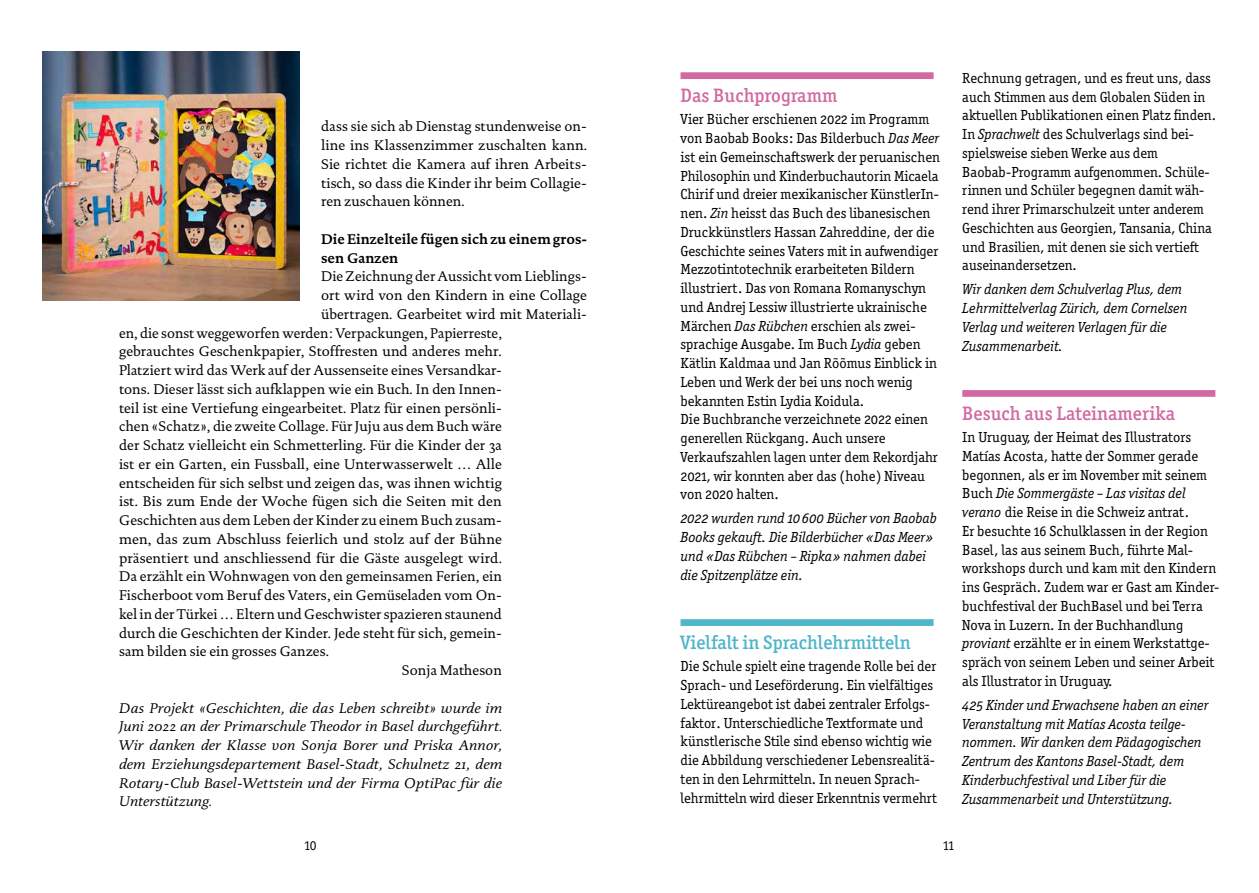
<style>
.page{position:relative;width:1259px;height:893px;background:#fff}
.page>*{position:absolute;margin:0;border:0;box-sizing:border-box;transform-origin:0 0}
.t1{font:500 19.5px "Officina Serif ITC Pro";color:#d269a2}
.t2{font:500 19.5px "Officina Serif ITC Pro";color:#4fb5c9}
.t3{font:14.7px/18.8px "Officina Serif ITC Pro";color:#000}
.t4{font:italic 14.7px/18.8px "Officina Serif ITC Pro";color:#000}
.t5{font:14.25px/18.8px "DTL Documenta TOT";color:#000;text-align:justify}
.t6{font:italic 14.25px/18.8px "DTL Documenta TOT";letter-spacing:.005em;color:#000;text-align:justify}
.t7{font:700 14.25px/18.8px "DTL Documenta ST";color:#000}
.t8{font:13.5px "Officina Serif ITC Pro";color:#000}
.s1{font-style:italic}
</style>
<div class="page">
<img style="left:43px;top:51px;width:257px;height:249px">
<div style="left:680px;top:72px;width:253px;height:7px;background:#d269a2"></div>
<div style="left:680px;top:619px;width:253px;height:7px;background:#4fb5c9"></div>
<div style="left:962px;top:390px;width:253px;height:7px;background:#d269a2"></div>
<p class="t5" style="left:321px;top:117px;width:267px">dass sie sich ab Dienstag stundenweise on&shy;line ins Klassenzimmer zuschalten kann.<br>Sie richtet die Kamera auf ihren Arbeits&shy;tisch, so dass die Kinder ihr beim Collagie&shy;ren zuschauen können.</p>
<p class="t7" style="left:321px;top:229px;width:267px">Die Einzelteile fügen sich zu einem gros&shy;sen Ganzen</p>
<p class="t5" style="left:321px;top:267px;width:267px">Die Zeichnung der Aussicht vom Lieblings-</p>
<p class="t5" style="left:321px;top:286px;width:267px">ort wird von den Kindern in eine Collage</p>
<p class="t5" style="left:321px;top:304px;width:267px">übertragen. Gearbeitet wird mit Materiali-</p>
<p class="t5" style="left:119px;top:323px;width:384px">en, die sonst weggeworfen werden: Verpackungen, Papierreste,</p>
<p class="t5" style="left:119px;top:342px;width:384px">gebrauchtes Geschenkpapier, Stoffresten und anderes mehr.</p>
<p class="t5" style="left:119px;top:361px;width:384px">Platziert wird das Werk auf der Aussenseite eines Versandkar-</p>
<p class="t5" style="left:119px;top:379px;width:384px">tons. Dieser lässt sich aufklappen wie ein Buch. In den Innen-</p>
<p class="t5" style="left:119px;top:398px;width:384px">teil ist eine Vertiefung eingearbeitet. Platz für einen persönli-</p>
<p class="t5" style="left:119px;top:417px;width:384px">chen «Schatz», die zweite Collage. Für Juju aus dem Buch wäre</p>
<p class="t5" style="left:119px;top:436px;width:384px">der Schatz vielleicht ein Schmetterling. Für die Kinder der 3a</p>
<p class="t5" style="left:119px;top:454px;width:384px">ist er ein Garten, ein Fussball, eine Unterwasserwelt … Alle</p>
<p class="t5" style="left:119px;top:473px;width:384px">entscheiden für sich selbst und zeigen das, was ihnen wichtig</p>
<p class="t5" style="left:119px;top:492px;width:384px">ist. Bis zum Ende der Woche fügen sich die Seiten mit den</p>
<p class="t5" style="left:119px;top:511px;width:384px">Geschichten aus dem Leben der Kinder zu einem Buch zusam-</p>
<p class="t5" style="left:119px;top:529px;width:384px">men, das zum Abschluss feierlich und stolz auf der Bühne</p>
<p class="t5" style="left:119px;top:548px;width:384px">präsentiert und anschliessend für die Gäste ausgelegt wird.</p>
<p class="t5" style="left:119px;top:567px;width:384px">Da erzählt ein Wohnwagen von den gemeinsamen Ferien, ein</p>
<p class="t5" style="left:119px;top:586px;width:384px">Fischerboot vom Beruf des Vaters, ein Gemüseladen vom On-</p>
<p class="t5" style="left:119px;top:604px;width:384px">kel in der Türkei … Eltern und Geschwister spazieren staunend</p>
<p class="t5" style="left:119px;top:623px;width:384px">durch die Geschichten der Kinder. Jede steht für sich, gemein-</p>
<p class="t5" style="left:119px;top:642px;width:212px">sam bilden sie ein grosses Ganzes.</p>
<p class="t5" style="left:402px;top:661px;width:101px">Sonja Matheson</p>
<p class="t6" style="left:119px;top:698px;width:384px">Das Projekt «Geschichten, die das Leben schreibt» wurde im Juni 2022 an der Primarschule Theodor in Basel durchgeführt.<br>Wir danken der Klasse von Sonja Borer und Priska Annor, dem Erziehungsdepartement Basel-Stadt, Schulnetz 21, dem Rotary-Club Basel-Wettstein und der Firma OptiPac für die Unterstützung.</p>
<h1 class="t1" style="left:680px;top:84px;width:158px">Das Buchprogramm</h1>
<p class="t3" style="left:680px;top:110px;width:261px">Vier Bücher erschienen 2022 im Programm von Baobab Books: Das Bilderbuch <span class="s1">Das Meer </span>ist ein Gemeinschaftswerk der peruanischen Philosophin und Kinderbuchautorin Micaela Chirif und dreier mexikanischer KünstlerIn&shy;nen. <span class="s1">Zin</span> heisst das Buch des libanesischen Druckkünstlers Hassan Zahreddine, der die Geschichte seines Vaters mit in aufwendiger Mezzotintotechnik erarbeiteten Bildern illustriert. Das <span class="s1">v</span>on Romana Romanyschyn und Andrej Lessiw illustrierte ukrainische Märchen <span class="s1">Das Rübchen</span> erschien als zwei&shy;sprachige Ausgabe. Im Buch <span class="s1">Lydia</span> geben Kätlin Kaldmaa und Jan Rõõmus Einblick in Leben und Werk der bei uns noch wenig bekannten Estin Lydia Koidula.<br>Die Buchbranche verzeichnete 2022 einen generellen Rückgang. Auch unsere Verkaufszahlen lagen unter dem Rekordjahr 2021, wir konnten aber das (hohe) Niveau von 2020 halten.</p>
<p class="t4" style="left:680px;top:509px;width:258px">2022 wurden rund 10600 Bücher von Baobab Books gekauft. Die Bilderbücher «Das Meer» und «Das Rübchen – Ripka» nahmen dabei die Spitzenplätze ein.</p>
<h1 class="t2" style="left:680px;top:631px;width:232px">Vielfalt in Sprachlehrmitteln</h1>
<p class="t3" style="left:680px;top:657px;width:258px">Die Schule spielt eine tragende Rolle bei der Sprach- und Leseförderung. Ein vielfältiges Lektüreangebot ist dabei zentraler Erfolgs&shy;faktor. Unterschiedliche Textformate und künstlerische Stile sind ebenso wichtig wie die Abbildung verschiedener Lebensrealitä&shy;ten in den Lehrmitteln. In neuen Sprach&shy;lehrmitteln wird dieser Erkenntnis vermehrt</p>
<p class="t3" style="left:962px;top:68px;width:255px">Rechnung getragen, und es freut uns, dass auch Stimmen aus dem Globalen Süden in aktuellen Publikationen einen Platz finden.<br>In <span class="s1">Sprachwelt</span> des Schulverlags sind bei&shy;spielsweise sieben Werke aus dem Baobab-Programm aufgenommen. Schüle&shy;rinnen und Schüler begegnen damit wäh&shy;rend ihrer Primarschulzeit unter anderem Geschichten aus Georgien, Tansania, China und Brasilien, mit denen sie sich vertieft auseinandersetzen.</p>
<p class="t4" style="left:962px;top:280px;width:226px">Wir danken dem Schulverlag Plus, dem Lehrmittelverlag Zürich, dem Cornelsen Verlag und weiteren Verlagen für die Zusammenarbeit.</p>
<h1 class="t1" style="left:962px;top:402px;width:214px">Besuch aus Lateinamerika</h1>
<p class="t3" style="left:962px;top:428px;width:259px">In Uruguay, der Heimat des Illustrators Matías Acosta, hatte der Sommer gerade begonnen, als er im November mit seinem Buch <span class="s1">Die Sommergäste – Las visitas del verano</span> die Reise in die Schweiz antrat.<br>Er besuchte 16 Schulklassen in der Region Basel, las aus seinem Buch, führte Mal&shy;workshops durch und kam mit den Kindern ins Gespräch. Zudem war er Gast am Kinder&shy;buchfestival der BuchBasel und bei Terra Nova in Luzern. In der Buchhandlung <span class="s1">proviant</span> erzählte er in einem Werkstattge&shy;spräch von seinem Leben und seiner Arbeit als Illustrator in Uruguay.</p>
<p class="t4" style="left:962px;top:696px;width:248px">425 Kinder und Erwachsene haben an einer Veranstaltung mit Matías Acosta teilge&shy;nommen. Wir danken dem Pädagogischen Zentrum des Kantons Basel-Stadt, dem Kinderbuchfestival und Liber für die Zusammenarbeit und Unterstützung.</p>
<p class="t8" style="left:304px;top:837px;width:14px">10</p>
<p class="t8" style="left:943px;top:837px;width:12px">11</p>
</div>
